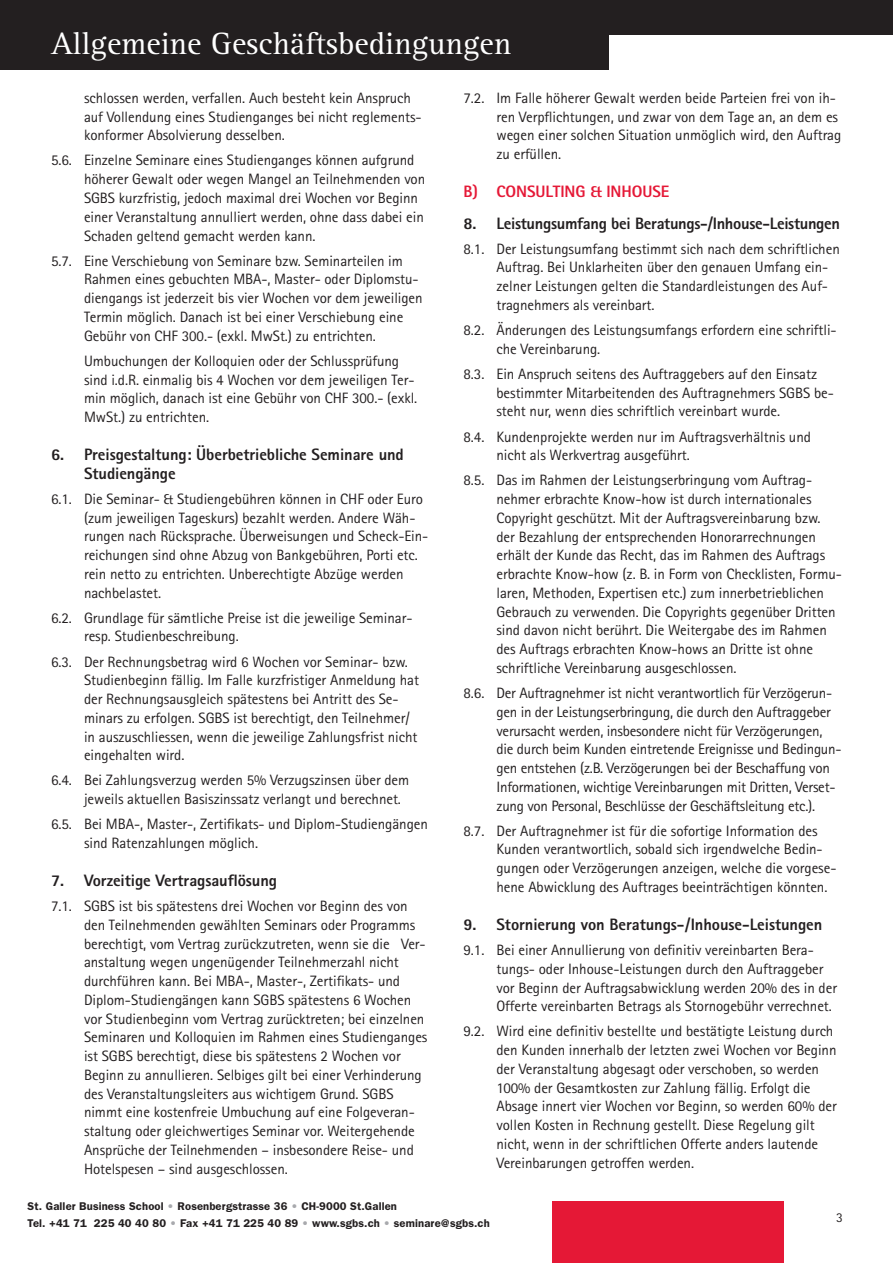
<style>
.page{position:relative;width:893px;height:1263px;background:#fff}
.page>*{position:absolute;margin:0;border:0;box-sizing:border-box;transform-origin:0 0}
.t1{font:31.8px "Rotis Serif";color:#fff}
.t2{font:800 16.5px/18.8px "Rotis Sans Serif";letter-spacing:-.005em;color:#231f20}
.t3{font:800 16.5px "Rotis Sans Serif";letter-spacing:-.005em;color:#e51836}
.t4{font:15px/18.8px "Rotis Sans Serif";letter-spacing:-.005em;color:#231f20}
.t5{font:13.5px "Rotis Sans Serif";color:#231f20}
.t6{font:600 11.25px/16.5px "Franklin Gothic";letter-spacing:.01em;color:#231f20}
.s1{color:#a8a9ad}
</style>
<div class="page">
<div style="left:552px;top:1201px;width:231px;height:62px;background:#e51836"></div>
<div style="left:0;top:23px;width:608px;height:47px;background:#231f20"></div>
<div style="left:0;top:0;width:893px;height:35px;background:#231f20"></div>
<h1 class="t1" style="left:51px;top:25px;width:462px">Allgemeine Geschäftsbedingungen</h1>
<p class="t4" style="left:84px;top:88px;width:339px">schlossen werden, verfallen. Auch besteht kein Anspruch auf Vollendung eines Studienganges bei nicht reglements&shy;konformer Absolvierung desselben.</p>
<p class="t4" style="left:84px;top:151px;width:343px;text-indent:-33px">5.6. Einzelne Seminare eines Studienganges können aufgrund höherer Gewalt oder wegen Mangel an Teilnehmenden von SGBS kurzfristig, jedoch maximal drei Wochen vor Beginn einer Veranstaltung annulliert werden, ohne dass dabei ein Schaden geltend gemacht werden kann.</p>
<p class="t4" style="left:84px;top:251px;width:340px;text-indent:-33px">5.7. Eine Verschiebung von Seminare bzw. Seminarteilen im Rahmen eines gebuchten MBA-, Master- oder Diplomstu&shy;diengangs ist jederzeit bis vier Wochen vor dem jeweiligen Termin möglich. Danach ist bei einer Verschiebung eine Gebühr von CHF 300.- (exkl. MwSt.) zu entrichten.</p>
<p class="t4" style="left:84px;top:351px;width:335px">Umbuchungen der Kolloquien oder der Schlussprüfung sind i.d.R. einmalig bis 4 Wochen vor dem jeweiligen Ter&shy;min möglich, danach ist eine Gebühr von CHF 300.- (exkl.<br>MwSt.) zu entrichten.</p>
<p class="t2" style="left:84px;top:445px;width:321px;text-indent:-33px">6. Preisgestaltung: Überbetriebliche Seminare und<br>Studiengänge</p>
<p class="t4" style="left:84px;top:489px;width:346px;text-indent:-33px">6.1. Die Seminar- &amp; Studiengebühren können in CHF oder Euro (zum jeweiligen Tageskurs) bezahlt werden. Andere Wäh&shy;rungen nach Rücksprache. Überweisungen und Scheck-Ein&shy;reichungen sind ohne Abzug von Bankgebühren, Porti etc. rein netto zu entrichten. Unberechtigte Abzüge werden nachbelastet.</p>
<p class="t4" style="left:84px;top:608px;width:330px;text-indent:-33px">6.2. Grundlage für sämtliche Preise ist die jeweilige Seminar&shy;resp. Studienbeschreibung.</p>
<p class="t4" style="left:84px;top:652px;width:337px;text-indent:-33px">6.3. Der Rechnungsbetrag wird 6 Wochen vor Seminar- bzw.<br>Studienbeginn fällig. Im Falle kurzfristiger Anmeldung hat der Rechnungsausgleich spätestens bei Antritt des Se&shy;minars zu erfolgen. SGBS ist berechtigt, den Teilnehmer/ in auszuschliessen, wenn die jeweilige Zahlungsfrist nicht eingehalten wird.</p>
<p class="t4" style="left:84px;top:771px;width:327px;text-indent:-33px">6.4. Bei Zahlungsverzug werden 5% Verzugszinsen über dem jeweils aktuellen Basiszinssatz verlangt und berechnet.</p>
<p class="t4" style="left:84px;top:815px;width:345px;text-indent:-33px">6.5. Bei MBA-, Master-, Zertifikats- und Diplom-Studiengängen sind Ratenzahlungen möglich.</p>
<p class="t2" style="left:51px;top:871px;width:228px">7. Vorzeitige Vertragsauflösung</p>
<p class="t4" style="left:84px;top:896px;width:345px;text-indent:-33px">7.1. SGBS ist bis spätestens drei Wochen vor Beginn des von den Teilnehmenden gewählten Seminars oder Programms berechtigt, vom Vertrag zurückzutreten, wenn sie die Ver&shy;anstaltung wegen ungenügender Teilnehmerzahl nicht durchführen kann. Bei MBA-, Master-, Zertifikats- und Diplom-Studiengängen kann SGBS spätestens 6 Wochen vor Studienbeginn vom Vertrag zurücktreten; bei einzelnen Seminaren und Kolloquien im Rahmen eines Studienganges ist SGBS berechtigt, diese bis spätestens 2 Wochen vor Beginn zu annullieren. Selbiges gilt bei einer Verhinderung des Veranstaltungsleiters aus wichtigem Grund. SGBS nimmt eine kostenfreie Umbuchung auf eine Folgeveran&shy;staltung oder gleichwertiges Seminar vor. Weitergehende Ansprüche der Teilnehmenden – insbesondere Reise- und Hotelspesen – sind ausgeschlossen.</p>
<p class="t4" style="left:496px;top:88px;width:346px;text-indent:-33px">7.2. Im Falle höherer Gewalt werden beide Parteien frei von ih&shy;ren Verpflichtungen, und zwar von dem Tage an, an dem es wegen einer solchen Situation unmöglich wird, den Auftrag zu erfüllen.</p>
<p class="t3" style="left:463px;top:181px;width:207px">B) CONSULTING &amp; INHOUSE</p>
<p class="t2" style="left:463px;top:213px;width:378px">8. Leistungsumfang bei Beratungs-/Inhouse-Leistungen</p>
<p class="t4" style="left:496px;top:239px;width:345px;text-indent:-33px">8.1. Der Leistungsumfang bestimmt sich nach dem schriftlichen Auftrag. Bei Unklarheiten über den genauen Umfang ein&shy;zelner Leistungen gelten die Standardleistungen des Auf&shy;tragnehmers als vereinbart.</p>
<p class="t4" style="left:496px;top:320px;width:342px;text-indent:-33px">8.2. Änderungen des Leistungsumfangs erfordern eine schriftli&shy;che Vereinbarung.</p>
<p class="t4" style="left:496px;top:364px;width:339px;text-indent:-33px">8.3. Ein Anspruch seitens des Auftraggebers auf den Einsatz bestimmter Mitarbeitenden des Auftragnehmers SGBS be&shy;steht nur, wenn dies schriftlich vereinbart wurde.</p>
<p class="t4" style="left:496px;top:427px;width:316px;text-indent:-33px">8.4. Kundenprojekte werden nur im Auftragsverhältnis und nicht als Werkvertrag ausgeführt.</p>
<p class="t4" style="left:496px;top:471px;width:347px;text-indent:-33px">8.5. Das im Rahmen der Leistungserbringung vom Auftrag&shy;nehmer erbrachte Know-how ist durch internationales Copyright geschützt. Mit der Auftragsvereinbarung bzw. der Bezahlung der entsprechenden Honorarrechnungen erhält der Kunde das Recht, das im Rahmen des Auftrags erbrachte Know-how (z. B. in Form von Checklisten, Formu&shy;laren, Methoden, Expertisen etc.) zum innerbetrieblichen Gebrauch zu verwenden. Die Copyrights gegenüber Dritten sind davon nicht berührt. Die Weitergabe des im Rahmen des Auftrags erbrachten Know-hows an Dritte ist ohne schriftliche Vereinbarung ausgeschlossen.</p>
<p class="t4" style="left:496px;top:683px;width:347px;text-indent:-33px">8.6. Der Auftragnehmer ist nicht verantwortlich für Verzögerun&shy;gen in der Leistungserbringung, die durch den Auftraggeber verursacht werden, insbesondere nicht für Verzögerungen, die durch beim Kunden eintretende Ereignisse und Bedingun&shy;gen entstehen (z.B. Verzögerungen bei der Beschaffung von Informationen, wichtige Vereinbarungen mit Dritten, Verset&shy;zung von Personal, Beschlüsse der Geschäftsleitung etc.).</p>
<p class="t4" style="left:496px;top:821px;width:341px;text-indent:-33px">8.7. Der Auftragnehmer ist für die sofortige Information des Kunden verantwortlich, sobald sich irgendwelche Bedin&shy;gungen oder Verzögerungen anzeigen, welche die vorgese&shy;hene Abwicklung des Auftrages beeinträchtigen könnten.</p>
<p class="t2" style="left:463px;top:915px;width:360px">9. Stornierung von Beratungs-/Inhouse-Leistungen</p>
<p class="t4" style="left:496px;top:940px;width:342px;text-indent:-33px">9.1. Bei einer Annullierung von definitiv vereinbarten Bera&shy;tungs- oder Inhouse-Leistungen durch den Auftraggeber vor Beginn der Auftragsabwicklung werden 20% des in der Offerte vereinbarten Betrags als Stornogebühr verrechnet.</p>
<p class="t4" style="left:496px;top:1022px;width:342px;text-indent:-33px">9.2. Wird eine definitiv bestellte und bestätigte Leistung durch den Kunden innerhalb der letzten zwei Wochen vor Beginn der Veranstaltung abgesagt oder verschoben, so werden 100% der Gesamtkosten zur Zahlung fällig. Erfolgt die Absage innert vier Wochen vor Beginn, so werden 60% der vollen Kosten in Rechnung gestellt. Diese Regelung gilt nicht, wenn in der schriftlichen Offerte anders lautende Vereinbarungen getroffen werden.</p>
<p class="t6" style="left:28px;top:1198px;width:464px">St. Galler Business School <span class="s1">•</span> Rosenbergstrasse 36 <span class="s1">•</span> CH-9000 St.Gallen<br>Tel. +41 71 225 40 40 80 <span class="s1">•</span> Fax +41 71 225 40 89 <span class="s1">•</span> www.sgbs.ch <span class="s1">•</span> seminare@sgbs.ch</p>
<p class="t5" style="left:836px;top:1210px;width:8px">3</p>
</div>
